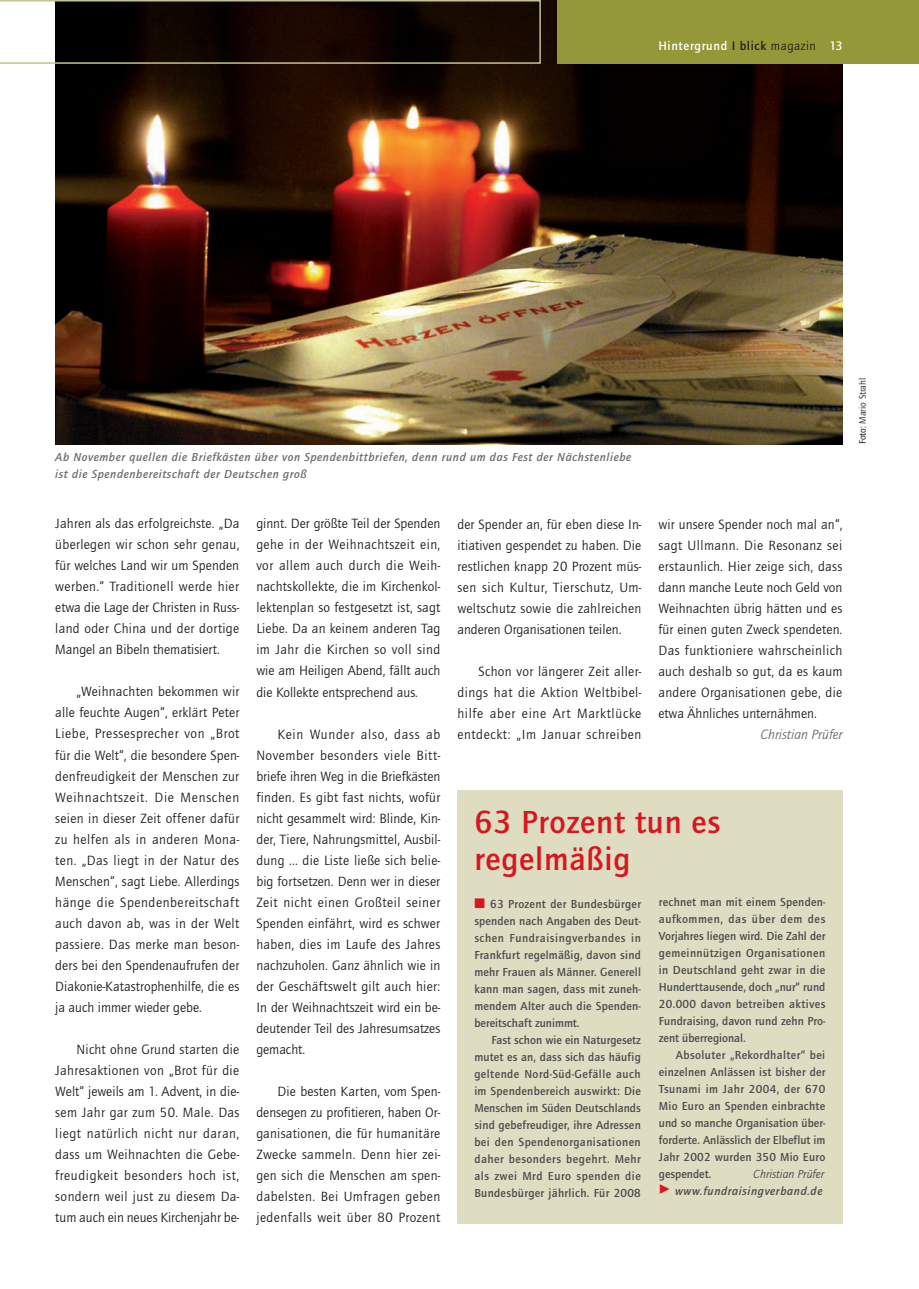
<style>
.page{position:relative;width:919px;height:1289px;background:#fff}
.page>*{position:absolute;margin:0;border:0;box-sizing:border-box;transform-origin:0 0}
.t1{font:700 33px/37.5px "Quay Itc T";letter-spacing:.025em;color:#d7171f}
.t2{font:13.8px/21px "Quay Itc T";letter-spacing:.005em;color:#231f20;text-align:justify}
.t3{font:italic 13.8px "Quay Itc T";color:#6c6d70}
.t4{font:700 12.75px "Quay Itc T";letter-spacing:.05em;color:#fff}
.t5{font:700 12px/17px "Quay Itc T";letter-spacing:.02em;color:#4b4c4d;text-align:justify}
.t6{font:italic 700 12px/16.5px "Quay Itc T";letter-spacing:.05em;color:#6c6d70}
.t7{font:italic 700 12px/17px "Quay Itc T";letter-spacing:.05em;color:#4b4c4d;text-align:right}
.t8{font:9.75px "Quay Itc T";color:#231f20}
.s1{color:#231f20}
.s2{font-weight:400;color:#231f20}
.s3{color:#d7171f}
.s4{font-weight:400}
.s5{font-family:"Linotype Tapestry Triangle";font-weight:400;font-style:normal;color:#d7171f}
.s6{color:#000}
</style>
<div class="page">
<img style="left:55px;top:0;width:787px;height:444px">
<svg style="left:0;top:0;width:541px;height:64px;background:#302620"></svg>
<div style="left:558px;top:0;width:360px;height:64px;background:#949838"></div>
<div style="left:457px;top:875px;width:385px;height:348px;background:#deddc2"></div>
<div style="left:457px;top:790px;width:385px;height:85px;background:#deddc2"></div>
<p class="t4" style="left:658px;top:38px;width:184px">Hintergrund <span class="s1">I blick</span> <span class="s2">magazin</span> 13</p>
<p class="t6" style="left:55px;top:449px;width:577px">Ab November quellen die Briefkästen über von Spendenbittbriefen, denn rund um das Fest der Nächstenliebe ist die Spendenbereitschaft der Deutschen groß</p>
<p class="t2" style="left:55px;top:513px;width:185px">Jahren als das erfolgreichste. „Da überlegen wir schon sehr genau, für welches Land wir um Spenden werben.“ Traditionell werde hier etwa die Lage der Christen in Russ&shy;land oder China und der dortige Mangel an Bibeln thematisiert.</p>
<p class="t2" style="left:55px;top:681px;width:186px;text-indent:21px">„Weihnachten bekommen wir alle feuchte Augen“, erklärt Peter Liebe, Pressesprecher von „Brot für die Welt“, die besondere Spen&shy;denfreudigkeit der Menschen zur Weihnachtszeit. Die Menschen seien in dieser Zeit offener dafür zu helfen als in anderen Mona&shy;ten. „Das liegt in der Natur des Menschen“, sagt Liebe. Allerdings hänge die Spendenbereitschaft auch davon ab, was in der Welt passiere. Das merke man beson&shy;ders bei den Spendenaufrufen der Diakonie-Katastrophenhilfe, die es ja auch immer wieder gebe.</p>
<p class="t2" style="left:55px;top:1038px;width:185px;text-indent:21px">Nicht ohne Grund starten die Jahresaktionen von „Brot für die Welt“ jeweils am 1. Advent, in die&shy;sem Jahr gar zum 50. Male. Das liegt natürlich nicht nur daran, dass um Weihnachten die Gebe&shy;freudigkeit besonders hoch ist, sondern weil just zu diesem Da&shy;tum auch ein neues Kirchenjahr be-</p>
<p class="t2" style="left:256px;top:513px;width:186px">ginnt. Der größte Teil der Spenden gehe in der Weihnachtszeit ein, vor allem auch durch die Weih&shy;nachtskollekte, die im Kirchenkol&shy;lektenplan so festgesetzt ist, sagt Liebe. Da an keinem anderen Tag im Jahr die Kirchen so voll sind wie am Heiligen Abend, fällt auch die Kollekte entsprechend aus.</p>
<p class="t2" style="left:256px;top:723px;width:185px;text-indent:21px">Kein Wunder also, dass ab November besonders viele Bitt&shy;briefe ihren Weg in die Briefkästen finden. Es gibt fast nichts, wofür nicht gesammelt wird: Blinde, Kin&shy;der, Tiere, Nahrungsmittel, Ausbil&shy;dung ... die Liste ließe sich belie&shy;big fortsetzen. Denn wer in dieser Zeit nicht einen Großteil seiner Spenden einfährt, wird es schwer haben, dies im Laufe des Jahres nachzuholen. Ganz ähnlich wie in der Geschäftswelt gilt auch hier:<br>In der Weihnachtszeit wird ein be&shy;deutender Teil des Jahresumsatzes gemacht.</p>
<p class="t2" style="left:256px;top:1080px;width:185px;text-indent:21px">Die besten Karten, vom Spen&shy;densegen zu profitieren, haben Or&shy;ganisationen, die für humanitäre Zwecke sammeln. Denn hier zei&shy;gen sich die Menschen am spen&shy;dabelsten. Bei Umfragen geben jedenfalls weit über 80 Prozent</p>
<p class="t2" style="left:457px;top:513px;width:185px">der Spender an, für eben diese In&shy;itiativen gespendet zu haben. Die restlichen knapp 20 Prozent müs&shy;sen sich Kultur, Tierschutz, Um&shy;weltschutz sowie die zahlreichen anderen Organisationen teilen.</p>
<p class="t2" style="left:457px;top:660px;width:185px;text-indent:21px">Schon vor längerer Zeit aller&shy;dings hat die Aktion Weltbibel&shy;hilfe aber eine Art Marktlücke entdeckt: „Im Januar schreiben</p>
<p class="t2" style="left:658px;top:513px;width:185px">wir unsere Spender noch mal an“, sagt Ullmann. Die Resonanz sei erstaunlich. Hier zeige sich, dass dann manche Leute noch Geld von Weihnachten übrig hätten und es für einen guten Zweck spendeten.<br>Das funktioniere wahrscheinlich auch deshalb so gut, da es kaum andere Organisationen gebe, die etwa Ähnliches unternähmen.</p>
<p class="t3" style="left:760px;top:726px;width:84px">Christian Prüfer</p>
<h1 class="t1" style="left:474px;top:802px;width:247px">63 Prozent tun es regelmäßig</h1>
<p class="t5" style="left:474px;top:894px;width:168px"><span class="s3">■</span> 63 Prozent der Bundesbürger spenden nach Angaben des Deut&shy;schen Fundraisingverbandes in Frankfurt regelmäßig, davon sind mehr Frauen als Männer. Generell kann man sagen, dass mit zuneh&shy;mendem Alter auch die Spenden&shy;bereitschaft zunimmt.</p>
<p class="t5" style="left:474px;top:1031px;width:168px;text-indent:17px">Fast schon wie ein Naturgesetz mutet es an, dass sich das häufig geltende Nord-Süd-Gefälle auch im Spendenbereich auswirkt: Die Menschen im Süden Deutschlands sind gebefreudiger, ihre Adressen bei den Spendenorganisationen daher besonders begehrt. Mehr als zwei Mrd Euro spenden die Bundesbürger jährlich. Für 2008</p>
<p class="t5" style="left:658px;top:893px;width:168px">rechnet man mit einem Spenden&shy;aufkommen, das über dem des Vorjahres liegen wird. Die Zahl der gemeinnützigen Organisationen in Deutschland geht zwar in die Hunderttausende, doch „nur“ rund 20.000 davon betreiben aktives Fundraising, davon rund zehn Pro&shy;zent überregional.</p>
<p class="t5" style="left:658px;top:1046px;width:168px;text-indent:17px">Absoluter „Rekordhalter“ bei einzelnen Anlässen ist bisher der Tsunami im Jahr 2004, der 670<br>Mio Euro an Spenden einbrachte und so manche Organisation über&shy;forderte. Anlässlich der Elbeflut im Jahr 2002 wurden 350 Mio Euro gespendet.</p>
<p class="t7" style="left:658px;top:1165px;width:167px"><span class="s4">Christian Prüfer<br></span><span class="s5">A</span> www.fundraisingverband.de</p>
<p class="t8" style="left:856px;top:444px;width:68px;rotate:-90deg"><span class="s6">Foto:</span> Mario Strahl</p>
</div>
